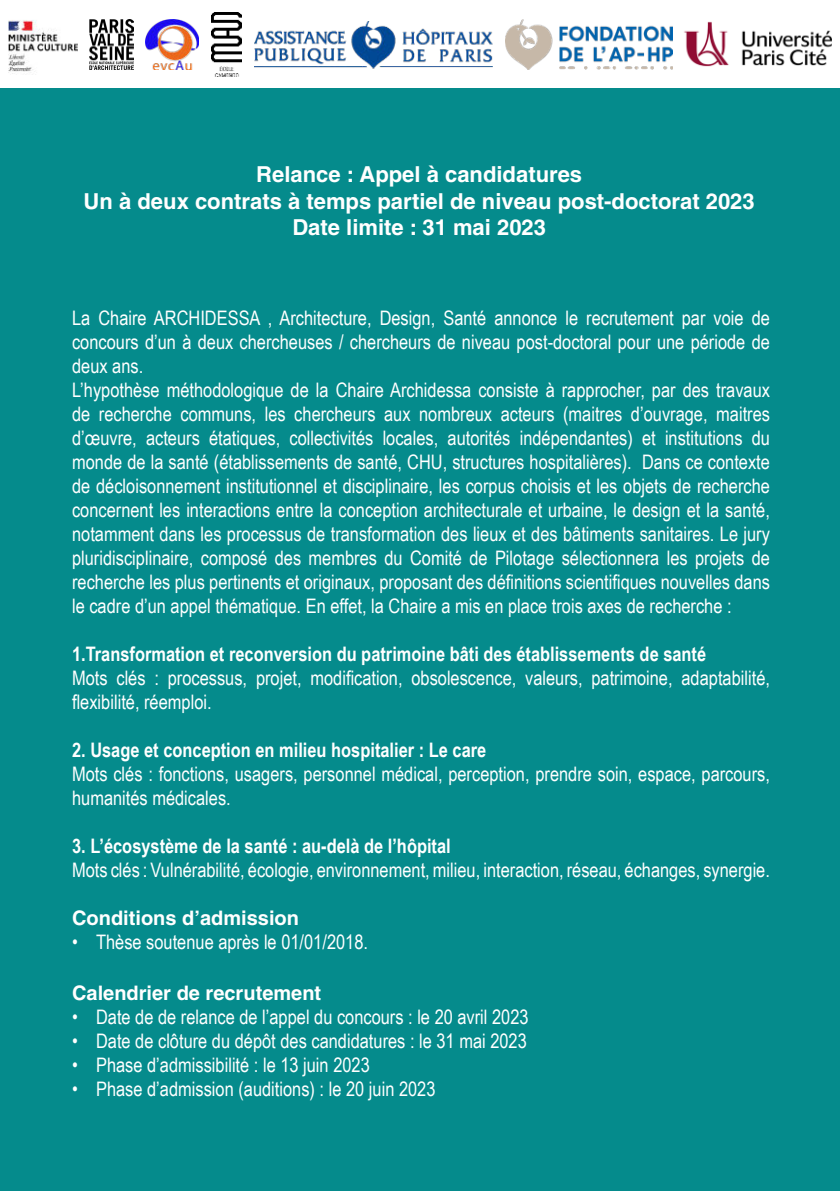
<style>
.page{position:relative;width:840px;height:1191px;background:#fff}
.page>*{position:absolute;margin:0;border:0;box-sizing:border-box;transform-origin:0 0}
.t1{font:700 22px/26.4px "Helvetica";color:#fff;text-align:center}
.t2{font:20px/24px "Arial Narrow";color:#fff}
.t3{font:700 20px "Arial Narrow";color:#fff}
.t4{font:700 20px "Helvetica";color:#fff}
</style>
<div class="page">
<div style="left:0;top:89px;width:839px;height:1102px;background:#058b8c"></div>
<img style="left:9px;top:20px;width:68px;height:54px">
<img style="left:90px;top:20px;width:43px;height:49px">
<img style="left:145px;top:20px;width:53px;height:50px">
<img style="left:211px;top:13px;width:30px;height:63px">
<img style="left:254px;top:21px;width:238px;height:47px">
<img style="left:505px;top:19px;width:166px;height:50px">
<img style="left:684px;top:21px;width:146px;height:46px">
<p class="t1" style="left:84px;top:163px;width:672px">Relance : Appel à candidatures<br>Un à deux contrats à temps partiel de niveau post-doctorat 2023<br>Date limite : 31 mai 2023</p>
<p class="t2" style="left:72px;top:308px;width:699px">La Chaire ARCHIDESSA , Architecture, Design, Santé annonce le recrutement par voie de concours d’un à deux chercheuses / chercheurs de niveau post-doctoral pour une période de deux ans.<br>L’hypothèse méthodologique de la Chaire Archidessa consiste à rapprocher, par des travaux de recherche communs, les chercheurs aux nombreux acteurs (maitres d’ouvrage, maitres d’œuvre, acteurs étatiques, collectivités locales, autorités indépendantes) et institutions du monde de la santé (établissements de santé, CHU, structures hospitalières). Dans ce contexte de décloisonnement institutionnel et disciplinaire, les corpus choisis et les objets de recherche concernent les interactions entre la conception architecturale et urbaine, le design et la santé, notamment dans les processus de transformation des lieux et des bâtiments sanitaires. Le jury pluridisciplinaire, composé des membres du Comité de Pilotage sélectionnera les projets de recherche les plus pertinents et originaux, proposant des définitions scientifiques nouvelles dans le cadre d’un appel thématique. En effet, la Chaire a mis en place trois axes de recherche :</p>
<p class="t3" style="left:72px;top:646px;width:635px">1.Transformation et reconversion du patrimoine bâti des établissements de santé</p>
<p class="t2" style="left:72px;top:665px;width:699px">Mots clés : processus, projet, modification, obsolescence, valeurs, patrimoine, adaptabilité, flexibilité, réemploi.</p>
<p class="t3" style="left:72px;top:742px;width:415px">2. Usage et conception en milieu hospitalier : Le care</p>
<p class="t2" style="left:72px;top:764px;width:699px">Mots clés : fonctions, usagers, personnel médical, perception, prendre soin, espace, parcours, humanités médicales.</p>
<p class="t3" style="left:72px;top:838px;width:380px">3. L’écosystème de la santé : au-delà de l’hôpital</p>
<p class="t2" style="left:72px;top:860px;width:699px">Mots clés : Vulnérabilité, écologie, environnement, milieu, interaction, réseau, échanges, synergie.</p>
<p class="t4" style="left:72px;top:910px;width:228px">Conditions d’admission</p>
<p class="t2" style="left:72px;top:932px;width:297px">• Thèse soutenue après le 01/01/2018.</p>
<p class="t4" style="left:72px;top:984px;width:250px">Calendrier de recrutement</p>
<p class="t2" style="left:72px;top:1006px;width:458px">• Date de de relance de l’appel du concours : le 20 avril 2023</p>
<p class="t2" style="left:72px;top:1030px;width:456px">• Date de clôture du dépôt des candidatures : le 31 mai 2023</p>
<p class="t2" style="left:72px;top:1054px;width:299px">• Phase d’admissibilité : le 13 juin 2023</p>
<p class="t2" style="left:72px;top:1078px;width:365px">• Phase d’admission (auditions) : le 20 juin 2023</p>
</div>
